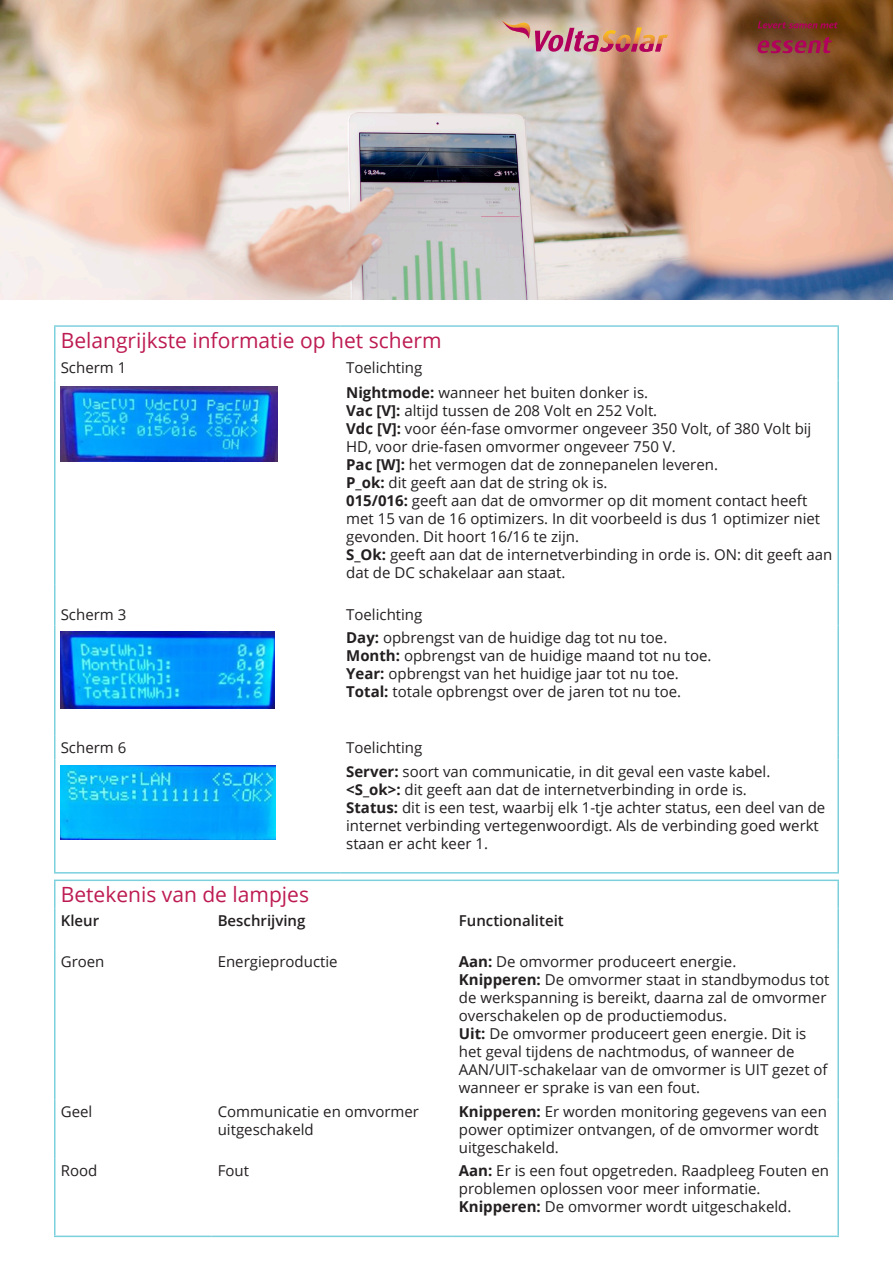
<style>
.page{position:relative;width:893px;height:1263px;background:#fff}
.page>*{position:absolute;margin:0;border:0;box-sizing:border-box;transform-origin:0 0}
.t1{font:21px "Open Sans";color:#bd1b51}
.t2{font:15px/18px "Open Sans";color:#231f20}
.t3{font:600 15px "Open Sans";color:#231f20}
.s1{font-weight:700}
</style>
<div class="page">
<img style="left:0;top:0;width:893px;height:300px">
<hr style="left:54px;top:325px;width:286px;height:2px;background:#7cd0dc">
<hr style="left:54px;top:327px;width:2px;height:28px;background:#7cd0dc">
<hr style="left:340px;top:325px;width:499px;height:2px;background:#7cd0dc">
<hr style="left:837px;top:327px;width:2px;height:28px;background:#7cd0dc">
<hr style="left:54px;top:355px;width:2px;height:26px;background:#7cd0dc">
<hr style="left:837px;top:355px;width:2px;height:26px;background:#7cd0dc">
<hr style="left:54px;top:381px;width:2px;height:203px;background:#7cd0dc">
<hr style="left:837px;top:381px;width:2px;height:203px;background:#7cd0dc">
<hr style="left:54px;top:584px;width:2px;height:42px;background:#7cd0dc">
<hr style="left:837px;top:584px;width:2px;height:42px;background:#7cd0dc">
<hr style="left:54px;top:626px;width:2px;height:110px;background:#7cd0dc">
<hr style="left:837px;top:626px;width:2px;height:110px;background:#7cd0dc">
<hr style="left:54px;top:736px;width:2px;height:23px;background:#7cd0dc">
<hr style="left:837px;top:736px;width:2px;height:23px;background:#7cd0dc">
<hr style="left:54px;top:759px;width:2px;height:113px;background:#7cd0dc">
<hr style="left:837px;top:759px;width:2px;height:113px;background:#7cd0dc">
<hr style="left:54px;top:872px;width:286px;height:1px;background:#7cd0dc">
<hr style="left:340px;top:872px;width:499px;height:1px;background:#7cd0dc">
<img style="left:61px;top:387px;width:216px;height:75px">
<img style="left:61px;top:632px;width:214px;height:76px">
<img style="left:61px;top:765px;width:215px;height:74px">
<hr style="left:54px;top:879px;width:158px;height:2px;background:#7cd0dc">
<hr style="left:54px;top:881px;width:2px;height:27px;background:#7cd0dc">
<hr style="left:212px;top:879px;width:241px;height:2px;background:#7cd0dc">
<hr style="left:453px;top:879px;width:386px;height:2px;background:#7cd0dc">
<hr style="left:837px;top:881px;width:2px;height:27px;background:#7cd0dc">
<hr style="left:54px;top:908px;width:2px;height:42px;background:#7cd0dc">
<hr style="left:837px;top:908px;width:2px;height:42px;background:#7cd0dc">
<hr style="left:54px;top:950px;width:2px;height:149px;background:#7cd0dc">
<hr style="left:837px;top:950px;width:2px;height:149px;background:#7cd0dc">
<hr style="left:54px;top:1099px;width:2px;height:60px;background:#7cd0dc">
<hr style="left:837px;top:1099px;width:2px;height:60px;background:#7cd0dc">
<hr style="left:54px;top:1159px;width:2px;height:76px;background:#7cd0dc">
<hr style="left:837px;top:1159px;width:2px;height:76px;background:#7cd0dc">
<hr style="left:54px;top:1235px;width:158px;height:2px;background:#7cd0dc">
<hr style="left:212px;top:1235px;width:241px;height:2px;background:#7cd0dc">
<hr style="left:453px;top:1235px;width:386px;height:2px;background:#7cd0dc">
<svg style="left:757px;top:37px;width:82px;height:24px"></svg>
<svg style="left:758px;top:21px;width:80px;height:7px"></svg>
<svg style="left:502px;top:20px;width:167px;height:65px"></svg>
<p class="t1" style="left:61px;top:326px;width:382px">Belangrijkste informatie op het scherm</p>
<p class="t2" style="left:61px;top:358px;width:67px">Scherm 1</p>
<p class="t2" style="left:346px;top:358px;width:78px">Toelichting</p>
<p class="t2" style="left:346px;top:383px;width:303px"><span class="s1">Nightmode:</span> wanneer het buiten donker is.</p>
<p class="t2" style="left:346px;top:401px;width:313px"><span class="s1">Vac [V]:</span> altijd tussen de 208 Volt en 252 Volt.</p>
<p class="t2" style="left:346px;top:419px;width:467px"><span class="s1">Vdc [V]:</span> voor één-fase omvormer ongeveer 350 Volt, of 380 Volt bij<br>HD, voor drie-fasen omvormer ongeveer 750 V.</p>
<p class="t2" style="left:346px;top:455px;width:373px"><span class="s1">Pac [W]:</span> het vermogen dat de zonnepanelen leveren.</p>
<p class="t2" style="left:346px;top:473px;width:263px"><span class="s1">P_ok:</span> dit geeft aan dat de string ok is.</p>
<p class="t2" style="left:346px;top:491px;width:476px"><span class="s1">015/016:</span> geeft aan dat de omvormer op dit moment contact heeft met 15 van de 16 optimizers. In dit voorbeeld is dus 1 optimizer niet gevonden. Dit hoort 16/16 te zijn.</p>
<p class="t2" style="left:346px;top:545px;width:488px"><span class="s1">S_Ok:</span> geeft aan dat de internetverbinding in orde is. ON: dit geeft aan dat de DC schakelaar aan staat.</p>
<p class="t2" style="left:61px;top:605px;width:67px">Scherm 3</p>
<p class="t2" style="left:346px;top:605px;width:78px">Toelichting</p>
<p class="t2" style="left:346px;top:628px;width:323px"><span class="s1">Day:</span> opbrengst van de huidige dag tot nu toe.</p>
<p class="t2" style="left:346px;top:646px;width:367px"><span class="s1">Month:</span> opbrengst van de huidige maand tot nu toe.</p>
<p class="t2" style="left:346px;top:664px;width:334px"><span class="s1">Year:</span> opbrengst van het huidige jaar tot nu toe.</p>
<p class="t2" style="left:346px;top:682px;width:337px"><span class="s1">Total:</span> totale opbrengst over de jaren tot nu toe.</p>
<p class="t2" style="left:61px;top:738px;width:67px">Scherm 6</p>
<p class="t2" style="left:346px;top:738px;width:78px">Toelichting</p>
<p class="t2" style="left:346px;top:762px;width:426px"><span class="s1">Server:</span> soort van communicatie, in dit geval een vaste kabel.</p>
<p class="t2" style="left:346px;top:780px;width:402px"><span class="s1">&lt;S_ok&gt;:</span> dit geeft aan dat de internetverbinding in orde is.</p>
<p class="t2" style="left:346px;top:798px;width:481px"><span class="s1">Status:</span> dit is een test, waarbij elk 1-tje achter status, een deel van de internet verbinding vertegenwoordigt. Als de verbinding goed werkt staan er acht keer 1.</p>
<p class="t1" style="left:61px;top:880px;width:250px">Betekenis van de lampjes</p>
<p class="t3" style="left:61px;top:910px;width:40px">Kleur</p>
<p class="t3" style="left:218px;top:910px;width:89px">Beschrijving</p>
<p class="t3" style="left:459px;top:910px;width:106px">Functionaliteit</p>
<p class="t2" style="left:61px;top:952px;width:45px">Groen</p>
<p class="t2" style="left:218px;top:952px;width:121px">Energieproductie</p>
<p class="t2" style="left:459px;top:952px;width:279px"><span class="s1">Aan:</span> De omvormer produceert energie.</p>
<p class="t2" style="left:459px;top:970px;width:372px"><span class="s1">Knipperen:</span> De omvormer staat in standbymodus tot de werkspanning is bereikt, daarna zal de omvormer overschakelen op de productiemodus.</p>
<p class="t2" style="left:459px;top:1024px;width:370px"><span class="s1">Uit:</span> De omvormer produceert geen energie. Dit is het geval tijdens de nachtmodus, of wanneer de AAN/UIT-schakelaar van de omvormer is UIT gezet of wanneer er sprake is van een fout.</p>
<p class="t2" style="left:61px;top:1102px;width:33px">Geel</p>
<p class="t2" style="left:218px;top:1102px;width:203px">Communicatie en omvormer uitgeschakeld</p>
<p class="t2" style="left:459px;top:1102px;width:369px"><span class="s1">Knipperen:</span> Er worden monitoring gegevens van een power optimizer ontvangen, of de omvormer wordt uitgeschakeld.</p>
<p class="t2" style="left:61px;top:1161px;width:38px">Rood</p>
<p class="t2" style="left:218px;top:1161px;width:33px">Fout</p>
<p class="t2" style="left:459px;top:1161px;width:372px"><span class="s1">Aan:</span> Er is een fout opgetreden. Raadpleeg Fouten en problemen oplossen voor meer informatie.</p>
<p class="t2" style="left:459px;top:1197px;width:334px"><span class="s1">Knipperen:</span> De omvormer wordt uitgeschakeld.</p>
</div>
